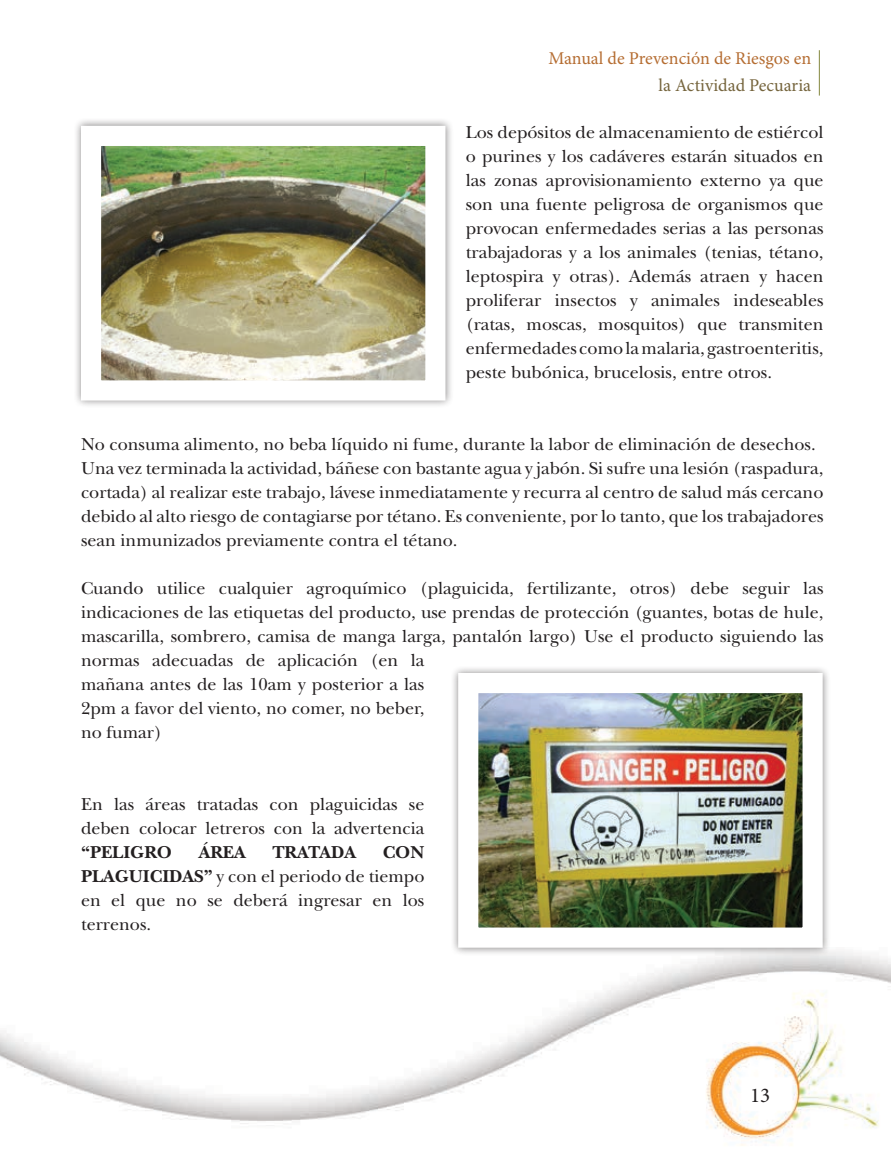
<style>
.page{position:relative;width:891px;height:1161px;background:#fff}
.page>*{position:absolute;margin:0;border:0;box-sizing:border-box;transform-origin:0 0}
.t1{font:21px "Minion Pro";color:#231f20}
.t2{font:18px/24px "New Baskerville Std";color:#231f20}
.t3{font:18px "Minion Pro";color:#b56d32}
.t4{font:18px "Minion Pro";letter-spacing:.005em;color:#75643c}
.t5{font:700 18px "New Baskerville Std";color:#231f20}
.s1{font-weight:700}
</style>
<div class="page">
<img style="left:0;top:50px;width:891px;height:1096px">
<hr style="left:819px;top:50px;width:1px;height:46px;background:#84873e">
<div style="left:73px;top:118px;width:380px;height:291px;background:#231f20;opacity:.54"></div>
<img style="left:102px;top:147px;width:322px;height:233px">
<div style="left:450px;top:665px;width:381px;height:291px;background:#231f20;opacity:.54"></div>
<img style="left:479px;top:694px;width:323px;height:233px">
<p class="t3" style="left:548px;top:47px;width:264px">Manual de Prevención de Riesgos en</p>
<p class="t4" style="left:658px;top:74px;width:154px">la Actividad Pecuaria</p>
<p class="t2" style="left:466px;top:120px;width:359px;text-align:justify">Los depósitos de almacenamiento de estiércol o purines y los cadáveres estarán situados en las zonas aprovisionamiento externo ya que son una fuente peligrosa de organismos que provocan enfermedades serias a las personas trabajadoras y a los animales (tenias, tétano, leptospira y otras). Además atraen y hacen proliferar insectos y animales indeseables (ratas, moscas, mosquitos) que transmiten enfermedades como la malaria, gastroenteritis, peste bubónica, brucelosis, entre otros.</p>
<p class="t2" style="left:81px;top:432px;width:744px">No consuma alimento, no beba líquido ni fume, durante la labor de eliminación de desechos.<br>Una vez terminada la actividad, báñese con bastante agua y jabón. Si sufre una lesión (raspadura, cortada) al realizar este trabajo, lávese inmediatamente y recurra al centro de salud más cercano debido al alto riesgo de contagiarse por tétano. Es conveniente, por lo tanto, que los trabajadores sean inmunizados previamente contra el tétano.</p>
<p class="t2" style="left:81px;top:576px;width:744px">Cuando utilice cualquier agroquímico (plaguicida, fertilizante, otros) debe seguir las indicaciones de las etiquetas del producto, use prendas de protección (guantes, botas de hule, mascarilla, sombrero, camisa de manga larga, pantalón largo) Use el producto siguiendo las normas adecuadas de aplicación (en la<br>mañana antes de las 10am y posterior a las<br>2pm a favor del viento, no comer, no beber,<br>no fumar)</p>
<p class="t2" style="left:81px;top:792px;width:345px">En las áreas tratadas con plaguicidas se deben colocar letreros con la advertencia</p>
<p class="t5" style="left:81px;top:842px;width:93px">“PELIGRO</p>
<p class="t5" style="left:199px;top:842px;width:48px">ÁREA</p>
<p class="t5" style="left:272px;top:842px;width:85px">TRATADA</p>
<p class="t2" style="left:81px;top:840px;width:345px;text-align:justify;text-indent:302px"><span class="s1">CON PLAGUICIDAS”</span> y con el periodo de tiempo en el que no se deberá ingresar en los terrenos.</p>
<p class="t1" style="left:750px;top:1081px;width:22px">13</p>
</div>
